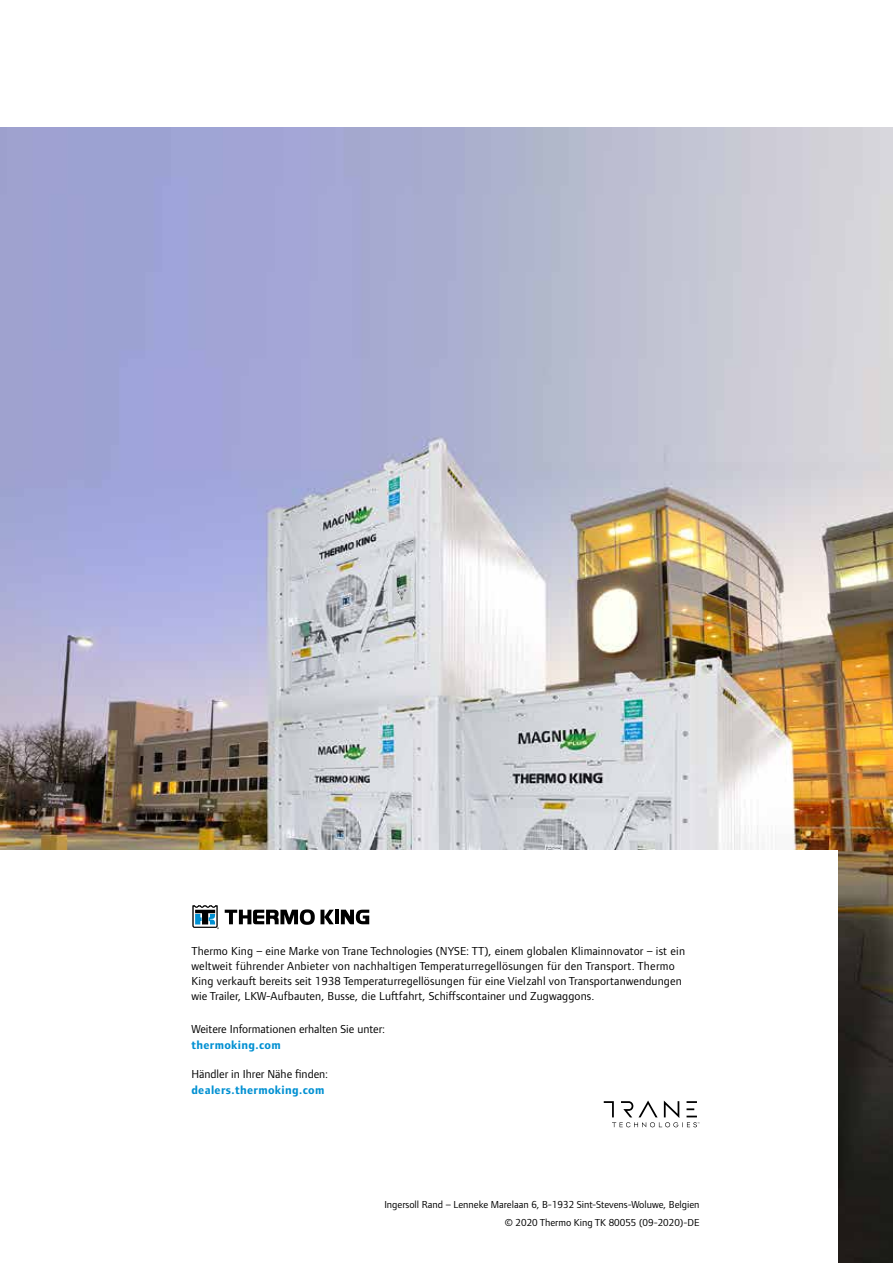
<style>
.page{position:relative;width:893px;height:1263px;background:#fff}
.page>*{position:absolute;margin:0;border:0;box-sizing:border-box;transform-origin:0 0}
.t1{font:12px/15px "Foundry Form Sans";letter-spacing:.01em;color:#000}
.t2{font:700 12px "Foundry Form Sans";letter-spacing:.03em;color:#0090d2}
.t3{font:10.5px/18px "Foundry Form Sans";color:#000;text-align:right}
</style>
<div class="page">
<img style="left:0;top:128px;width:893px;height:1135px">
<div style="left:0;top:850px;width:838px;height:413px;background:#fff"></div>
<svg style="left:225px;top:909px;width:109px;height:16px"></svg>
<hr style="left:335px;top:910px;width:4px;height:14px;background:#000">
<svg style="left:341px;top:910px;width:28px;height:14px"></svg>
<svg style="left:193px;top:905px;width:26px;height:24px"></svg>
<svg style="left:604px;top:1100px;width:95px;height:27px"></svg>
<p class="t1" style="left:191px;top:943px;width:495px">Thermo King – eine Marke von Trane Technologies (NYSE: TT), einem globalen Klimainnovator – ist ein weltweit führender Anbieter von nachhaltigen Temperaturregellösungen für den Transport. Thermo King verkauft bereits seit 1938 Temperaturregellösungen für eine Vielzahl von Transportanwendungen wie Trailer, LKW-Aufbauten, Busse, die Luftfahrt, Schiffscontainer und Zugwaggons.</p>
<p class="t1" style="left:191px;top:1021px;width:195px">Weitere Informationen erhalten Sie unter:</p>
<p class="t2" style="left:191px;top:1038px;width:91px">thermoking.com</p>
<p class="t1" style="left:191px;top:1066px;width:138px">Händler in Ihrer Nähe finden:</p>
<p class="t2" style="left:191px;top:1083px;width:135px">dealers.thermoking.com</p>
<p class="t3" style="left:384px;top:1196px;width:317px">Ingersoll Rand – Lenneke Marelaan 6, B-1932 Sint-Stevens-Woluwe, Belgien © 2020 Thermo King TK 80055 (09-2020)-DE</p>
</div>
